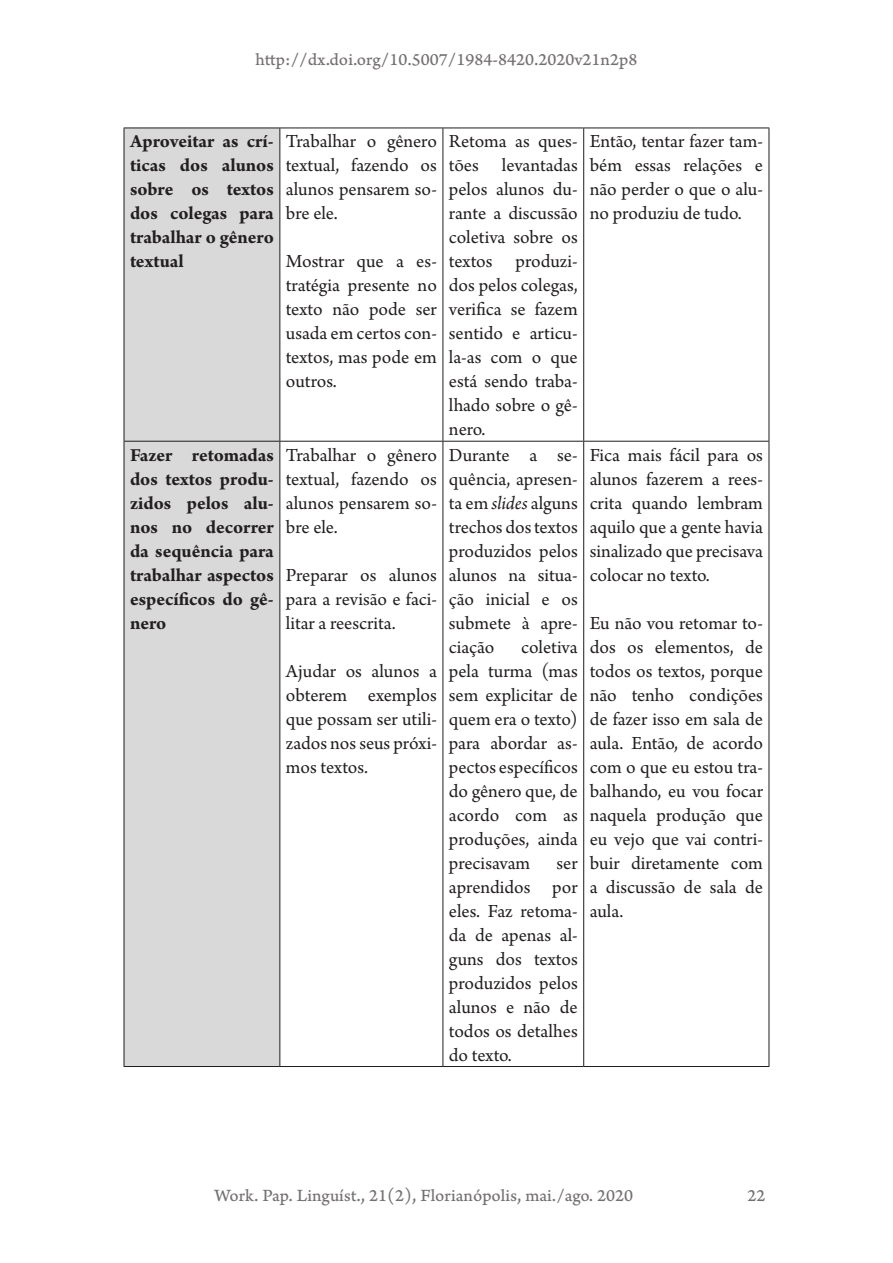
<style>
.page{position:relative;width:893px;height:1263px;background:#fff}
.page>*{position:absolute;margin:0;border:0;box-sizing:border-box;transform-origin:0 0}
.t1{font:19.5px/24px "Arno Pro";color:#231f20;text-align:justify}
.t2{font:700 19.5px/24px "Arno Pro";letter-spacing:-.005em;color:#231f20;text-align:justify}
.t3{font:18px "Arno Pro Caption";color:#757172}
.s1{font-style:italic}
</style>
<div class="page">
<div style="left:125px;top:129px;width:154px;height:937px;background:#d9d9d9"></div>
<hr style="left:124px;top:128px;width:156px;height:1px;background:#1d1e1f">
<hr style="left:124px;top:128px;width:1px;height:313px;background:#1d1e1f">
<hr style="left:280px;top:128px;width:163px;height:1px;background:#1d1e1f">
<hr style="left:279px;top:128px;width:1px;height:313px;background:#1d1e1f">
<hr style="left:443px;top:128px;width:141px;height:1px;background:#1d1e1f">
<hr style="left:443px;top:128px;width:1px;height:313px;background:#1d1e1f">
<hr style="left:584px;top:128px;width:185px;height:1px;background:#1d1e1f">
<hr style="left:583px;top:128px;width:1px;height:313px;background:#1d1e1f">
<hr style="left:769px;top:128px;width:1px;height:313px;background:#1d1e1f">
<hr style="left:124px;top:441px;width:156px;height:1px;background:#1d1e1f">
<hr style="left:124px;top:442px;width:1px;height:624px;background:#1d1e1f">
<hr style="left:280px;top:441px;width:163px;height:1px;background:#1d1e1f">
<hr style="left:279px;top:442px;width:1px;height:624px;background:#1d1e1f">
<hr style="left:443px;top:441px;width:141px;height:1px;background:#1d1e1f">
<hr style="left:443px;top:442px;width:1px;height:624px;background:#1d1e1f">
<hr style="left:584px;top:441px;width:185px;height:1px;background:#1d1e1f">
<hr style="left:583px;top:442px;width:1px;height:624px;background:#1d1e1f">
<hr style="left:769px;top:442px;width:1px;height:624px;background:#1d1e1f">
<hr style="left:124px;top:1066px;width:156px;height:1px;background:#1d1e1f">
<hr style="left:280px;top:1066px;width:163px;height:1px;background:#1d1e1f">
<hr style="left:443px;top:1066px;width:141px;height:1px;background:#1d1e1f">
<hr style="left:584px;top:1066px;width:185px;height:1px;background:#1d1e1f">
<p class="t3" style="left:255px;top:49px;width:383px">http://dx.doi.org/10.5007/1984-8420.2020v21n2p8</p>
<p class="t2" style="left:130px;top:130px;width:145px">Aproveitar as crí&shy;ticas dos alunos sobre os textos dos colegas para trabalhar o gênero textual</p>
<p class="t1" style="left:286px;top:130px;width:153px">Trabalhar o gênero textual, fazendo os alunos pensarem so&shy;bre ele.</p>
<p class="t1" style="left:286px;top:250px;width:153px">Mostrar que a es&shy;tratégia presente no texto não pode ser usada em certos con&shy;textos, mas pode em outros.</p>
<p class="t2" style="left:130px;top:444px;width:145px">Fazer retomadas dos textos produ&shy;zidos pelos alu&shy;nos no decorrer da sequência para trabalhar aspectos específicos do gê&shy;nero</p>
<p class="t1" style="left:286px;top:444px;width:153px">Trabalhar o gênero textual, fazendo os alunos pensarem so&shy;bre ele.</p>
<p class="t1" style="left:286px;top:564px;width:153px">Preparar os alunos para a revisão e faci&shy;litar a reescrita.</p>
<p class="t1" style="left:286px;top:660px;width:153px">Ajudar os alunos a obterem exemplos que possam ser utili&shy;zados nos seus próxi&shy;mos textos.</p>
<p class="t1" style="left:449px;top:130px;width:130px">Retoma as ques&shy;tões levantadas pelos alunos du&shy;rante a discussão coletiva sobre os textos produzi&shy;dos pelos colegas, verifica se fazem sentido e articu&shy;la-as com o que está sendo traba&shy;lhado sobre o gê&shy;nero.</p>
<p class="t1" style="left:590px;top:130px;width:175px">Então, tentar fazer tam&shy;bém essas relações e não perder o que o alu&shy;no produziu de tudo.</p>
<p class="t1" style="left:449px;top:444px;width:130px">Durante a se&shy;quência, apresen&shy;ta em <span class="s1">slides</span> alguns trechos dos textos produzidos pelos alunos na situa&shy;ção inicial e os submete à apre&shy;ciação</p>
<p class="t1" style="left:449px;top:636px;width:130px;text-indent:72px">coletiva pela turma (mas sem explicitar de quem era o texto) para abordar as&shy;pectos específicos do gênero que, de acordo com as produções, ainda precisavam</p>
<p class="t1" style="left:449px;top:852px;width:130px;text-indent:108px">ser aprendidos por eles. Faz retoma&shy;da de apenas al&shy;guns dos textos produzidos pelos alunos e não de todos os detalhes do texto.</p>
<p class="t1" style="left:590px;top:444px;width:175px">Fica mais fácil para os alunos fazerem a rees&shy;crita quando lembram aquilo que a gente havia sinalizado que precisava colocar no texto.</p>
<p class="t1" style="left:590px;top:612px;width:175px">Eu não vou retomar to&shy;dos os elementos, de todos os textos, porque não tenho condições de fazer isso em sala de aula. Então, de acordo com o que eu estou tra&shy;balhando, eu vou focar naquela produção que eu vejo que vai contri&shy;buir diretamente com a discussão de sala de aula.</p>
<p class="t3" style="left:215px;top:1184px;width:420px">Work. Pap. Linguíst., 21(2), Florianópolis, mai./ago. 2020</p>
<p class="t3" style="left:747px;top:1184px;width:19px">22</p>
</div>
